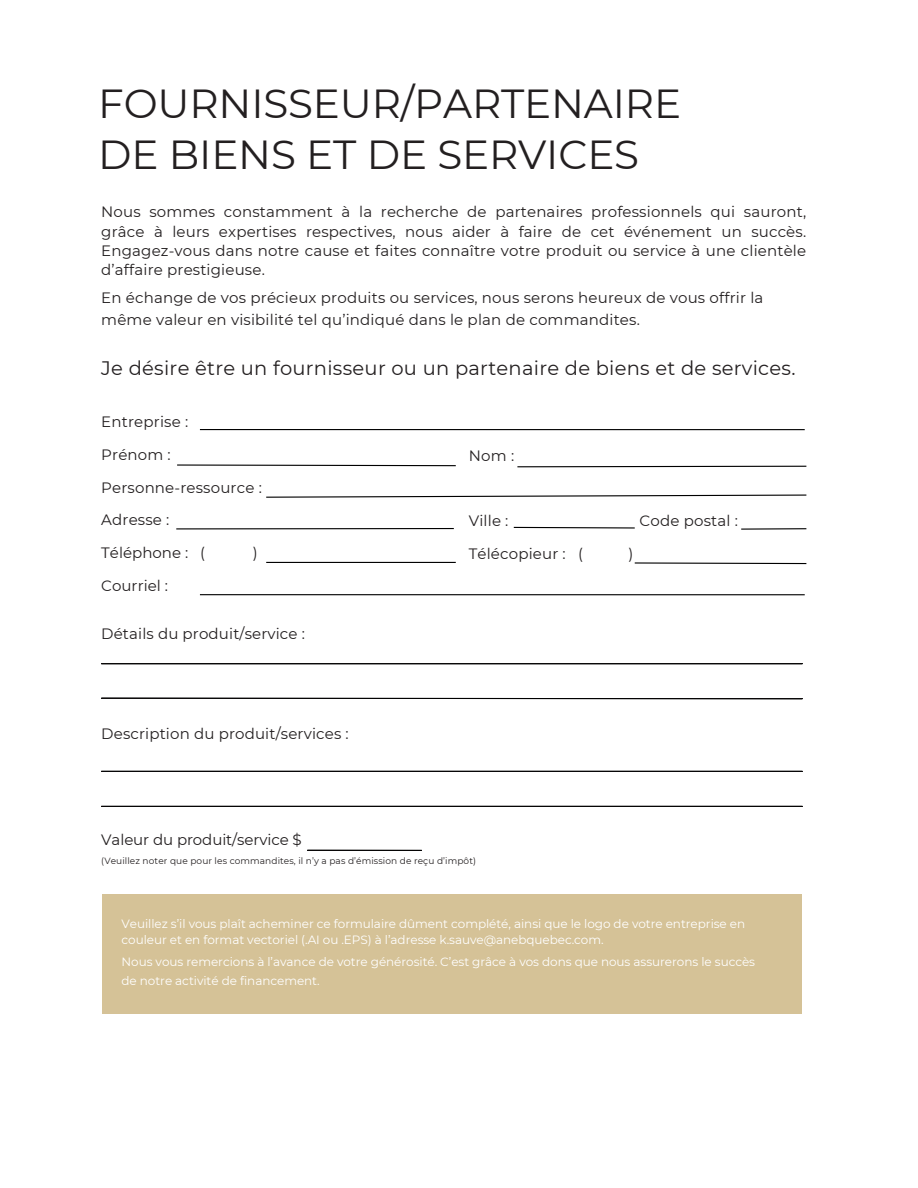
<style>
.page{position:relative;width:918px;height:1188px;background:#fff}
.page>*{position:absolute;margin:0;border:0;box-sizing:border-box;transform-origin:0 0}
.t1{font:40.5px/50.7px "Montserrat";letter-spacing:-.005em;color:#231f20}
.t2{font:19.5px "Montserrat";letter-spacing:.015em;color:#231f20}
.t3{font:15px/32.7px "Montserrat";letter-spacing:.01em;color:#231f20}
.t4{font:12px/15.8px "Montserrat";letter-spacing:-.005em;color:#fff}
.t5{font:9px "Montserrat";letter-spacing:.01em;color:#231f20}
</style>
<div class="page">
<div style="left:102px;top:894px;width:700px;height:119px;background:#d5c297"></div>
<hr style="left:200px;top:429px;width:605px;height:1px;background:#000">
<svg style="left:177px;top:464px;width:279px;height:3px"></svg>
<svg style="left:517px;top:465px;width:290px;height:3px"></svg>
<svg style="left:266px;top:494px;width:541px;height:4px"></svg>
<hr style="left:176px;top:528px;width:278px;height:1px;background:#000">
<svg style="left:513px;top:526px;width:122px;height:3px"></svg>
<hr style="left:741px;top:528px;width:65px;height:2px;background:#000">
<svg style="left:634px;top:562px;width:173px;height:3px"></svg>
<hr style="left:266px;top:562px;width:190px;height:1px;background:#000">
<hr style="left:101px;top:663px;width:701px;height:1px;background:#000">
<svg style="left:101px;top:697px;width:702px;height:3px"></svg>
<hr style="left:101px;top:771px;width:701px;height:1px;background:#000">
<hr style="left:101px;top:806px;width:701px;height:1px;background:#000">
<hr style="left:307px;top:850px;width:115px;height:1px;background:#000">
<hr style="left:200px;top:594px;width:605px;height:1px;background:#000">
<h1 class="t1" style="left:98px;top:78px;width:584px">FOURNISSEUR/PARTENAIRE<br>DE BIENS ET DE SERVICES</h1>
<p class="t3" style="left:101px;top:202px;width:706px;line-height:19.2px;text-align:justify">Nous sommes constamment à la recherche de partenaires professionnels qui sauront, grâce à leurs expertises respectives, nous aider à faire de cet événement un succès.<br>Engagez-vous dans notre cause et faites connaître votre produit ou service à une clientèle d’affaire prestigieuse.</p>
<p class="t3" style="left:101px;top:286px;width:664px;line-height:22.5px">En échange de vos précieux produits ou services, nous serons heureux de vous offrir la même valeur en visibilité tel qu’indiqué dans le plan de commandites.</p>
<h2 class="t2" style="left:101px;top:356px;width:696px">Je désire être un fournisseur ou un partenaire de biens et de services.</h2>
<p class="t3" style="left:101px;top:406px;width:162px">Entreprise :<br>Prénom :<br>Personne-ressource :<br>Adresse :<br>Téléphone : (</p>
<p class="t3" style="left:253px;top:536px;width:6px">)</p>
<p class="t3" style="left:101px;top:569px;width:68px">Courriel :</p>
<p class="t3" style="left:101px;top:618px;width:205px">Détails du produit/service :</p>
<p class="t3" style="left:101px;top:717px;width:249px">Description du produit/services :</p>
<p class="t3" style="left:101px;top:823px;width:202px">Valeur du produit/service $</p>
<p class="t3" style="left:469px;top:439px;width:47px">Nom :</p>
<p class="t3" style="left:469px;top:505px;width:41px">Ville :</p>
<p class="t3" style="left:640px;top:505px;width:100px">Code postal :</p>
<p class="t3" style="left:469px;top:537px;width:116px">Télécopieur : (</p>
<p class="t3" style="left:628px;top:537px;width:6px">)</p>
<p class="t5" style="left:101px;top:855px;width:376px">(Veuillez noter que pour les commandites, il n’y a pas d’émission de reçu d’impôt)</p>
<p class="t4" style="left:122px;top:916px;width:625px">Veuillez s’il vous plaît acheminer ce formulaire dûment complété, ainsi que le logo de votre entreprise en couleur et en format vectoriel (.AI ou .EPS) à l’adresse k.sauve@anebquebec.com.</p>
<p class="t4" style="left:122px;top:952px;width:635px;line-height:19.2px">Nous vous remercions à l’avance de votre générosité. C’est grâce à vos dons que nous assurerons le succès de notre activité de financement.</p>
</div>
